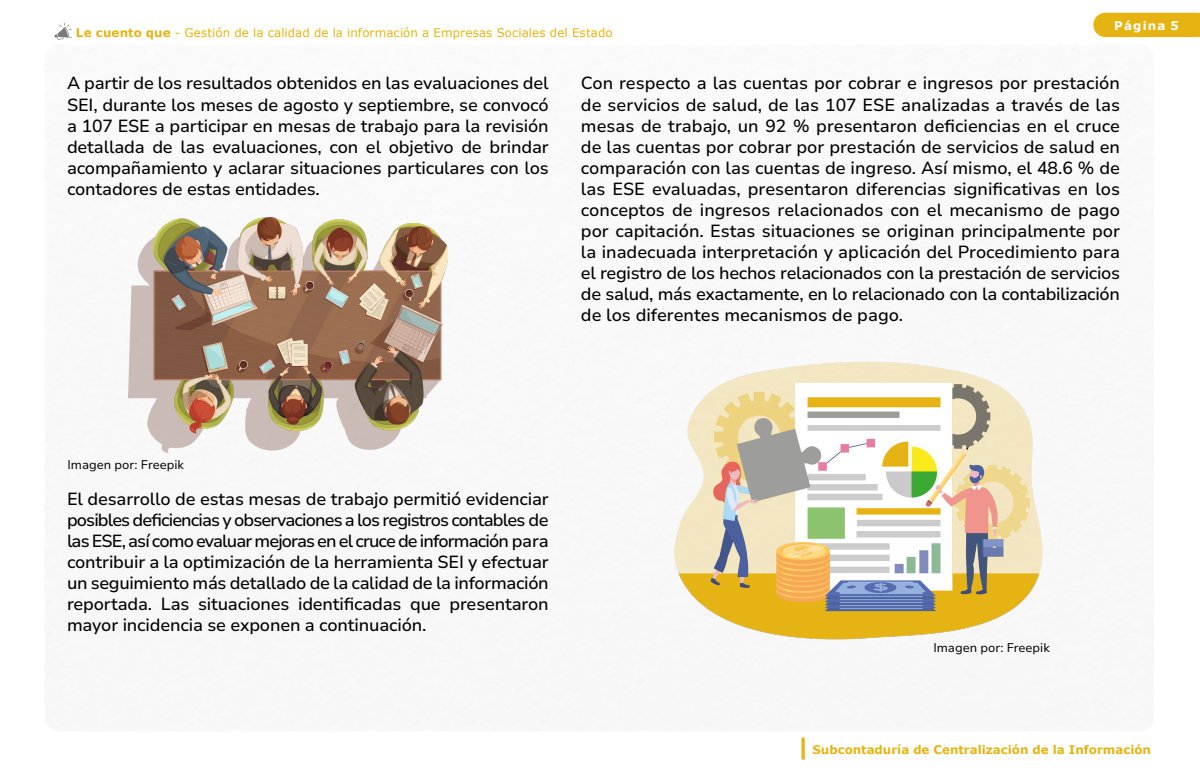
<style>
.page{position:relative;width:1200px;height:777px;background:#fff}
.page>*{position:absolute;margin:0;border:0;box-sizing:border-box;transform-origin:0 0}
.t1{font:700 30px "Verdana";color:#e6b412}
.t2{font:500 17.5px/21px "Nunito Sans 10 pt";letter-spacing:-.01em;color:#000;text-align:justify}
.t3{font:12.5px "Nunito Sans 10 pt";color:#000}
.t4{font:11.88px "Verdana";letter-spacing:.005em;color:#e6b412}
.t5{font:700 11.88px "Verdana";color:#e6b412}
.t6{font:700 11.88px "Verdana";letter-spacing:.1em;color:#fff}
.s1{font-weight:700}
</style>
<div class="page">
<div style="left:1093px;top:13px;width:107px;height:24px;background:#e6b412"></div>
<svg style="left:54px;top:23px;width:18px;height:17px"></svg>
<img style="left:129px;top:217px;width:318px;height:235px">
<img style="left:658px;top:342px;width:385px;height:321px">
<p class="t4" style="left:76px;top:24px;width:538px"><span class="s1">Le cuento que</span> - Gestión de la calidad de la información a Empresas Sociales del Estado</p>
<p class="t6" style="left:1114px;top:17px;width:66px">Página 5</p>
<p class="t2" style="left:67px;top:72px;width:483px">A partir de los resultados obtenidos en las evaluaciones del SEI, durante los meses de agosto y septiembre, se convocó a 107 ESE a participar en mesas de trabajo para la revisión detallada de las evaluaciones, con el objetivo de brindar acompañamiento y aclarar situaciones particulares con los contadores de estas entidades.</p>
<p class="t2" style="left:581px;top:72px;width:541px">Con respecto a las cuentas por cobrar e ingresos por prestación de servicios de salud, de las 107 ESE analizadas a través de las mesas de trabajo, un 92 % presentaron deficiencias en el cruce de las cuentas por cobrar por prestación de servicios de salud en comparación con las cuentas de ingreso. Así mismo, el 48.6 % de las ESE evaluadas, presentaron diferencias significativas en los conceptos de ingresos relacionados con el mecanismo de pago por capitación. Estas situaciones se originan principalmente por la inadecuada interpretación y aplicación del Procedimiento para el registro de los hechos relacionados con la prestación de servicios de salud, más exactamente, en lo relacionado con la contabilización de los diferentes mecanismos de pago.</p>
<p class="t3" style="left:68px;top:455px;width:118px">Imagen por: Freepik</p>
<p class="t2" style="left:67px;top:487px;width:483px">El desarrollo de estas mesas de trabajo permitió evidenciar posibles deficiencias y observaciones a los registros contables de las ESE, así como evaluar mejoras en el cruce de información para contribuir a la optimización de la herramienta SEI y efectuar un seguimiento más detallado de la calidad de la información reportada. Las situaciones identificadas que presentaron mayor incidencia se exponen a continuación.</p>
<p class="t3" style="left:933px;top:638px;width:118px">Imagen por: Freepik</p>
<h1 class="t1" style="left:839px;top:737px;width:23px;rotate:90deg">_</h1>
<p class="t5" style="left:813px;top:741px;width:340px">Subcontaduría de Centralización de la Información</p>
</div>
